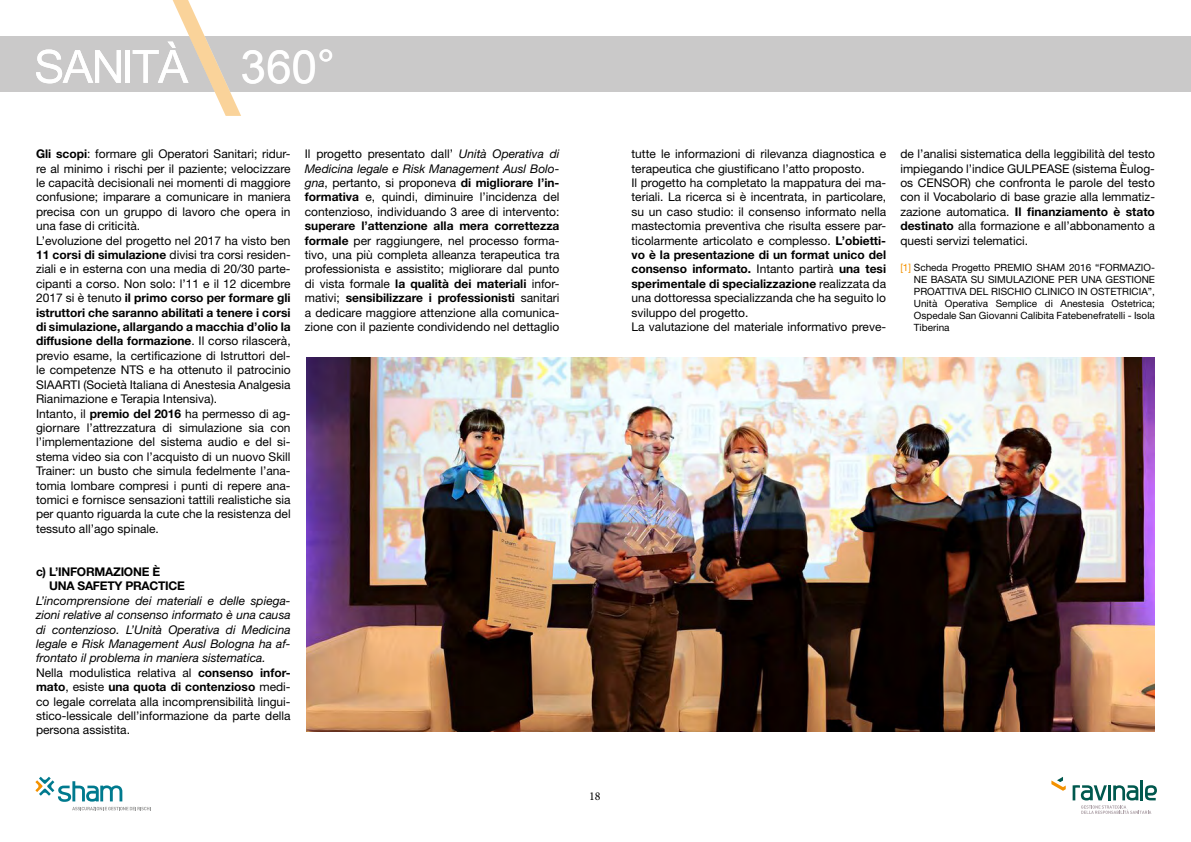
<style>
.page{position:relative;width:1191px;height:842px;background:#fff}
.page>*{position:absolute;margin:0;border:0;box-sizing:border-box;transform-origin:0 0}
.t1{font:45.8px "Arial Unicode MS";color:#fff}
.t2{font:12px/14.4px "Helvetica Neue";color:#000;text-align:justify}
.t3{font:italic 12px/14.4px "Helvetica Neue";color:#000}
.t4{font:700 12px/14.4px "Helvetica Neue";letter-spacing:-.02em;color:#000}
.t5{font:12px "Minion Pro";color:#000}
.t6{font:10px/12px "Helvetica Neue";color:#000;text-align:justify}
.s1{font-weight:700}
.s2{font-style:normal}
.s3{font-weight:700;font-style:normal}
.s4{font-style:italic}
.s5{color:#f39200}
</style>
<div class="page">
<div style="left:0;top:36px;width:1191px;height:56px;background:#cac9c9"></div>
<svg style="left:36px;top:49px;width:85px;height:34px"></svg>
<hr style="left:125px;top:50px;width:4px;height:33px;background:#fff">
<svg style="left:133px;top:0;width:108px;height:116px"></svg>
<svg style="left:35px;top:777px;width:116px;height:33px"></svg>
<hr style="left:1140px;top:780px;width:3px;height:20px;background:#00584e">
<svg style="left:1072px;top:785px;width:85px;height:29px"></svg>
<svg style="left:1051px;top:777px;width:14px;height:14px"></svg>
<img style="left:306px;top:357px;width:849px;height:374px">
<h1 class="t1" style="left:240px;top:33px;width:96px">360°</h1>
<p class="t2" style="left:36px;top:147px;width:256px;text-align:left"><span class="s1">Gli scopi</span>: formare gli Operatori Sanitari; ridur&shy;re al minimo i rischi per il paziente; velocizzare le capacità decisionali nei momenti di maggiore confusione; imparare a comunicare in maniera precisa con un gruppo di lavoro che opera in una fase di criticità.<br>L’evoluzione del progetto nel 2017 ha visto ben <span class="s1">11 corsi di simulazione</span> divisi tra corsi residen&shy;ziali e in esterna con una media di 20/30 parte&shy;cipanti a corso. Non solo: l’11 e il 12 dicembre 2017 si è tenuto <span class="s1">il primo corso per formare gli istruttori che saranno abilitati a tenere i corsi di simulazione, allargando a macchia d’olio la diffusione della formazione</span>. Il corso rilascerà, previo esame, la certificazione di Istruttori del&shy;le competenze NTS e ha ottenuto il patrocinio SIAARTI (Società Italiana di Anestesia Analgesia Rianimazione e Terapia Intensiva).<br>Intanto, il <span class="s1">premio del 2016</span> ha permesso di ag&shy;giornare l’attrezzatura di simulazione sia con l’implementazione del sistema audio e del si&shy;stema video sia con l’acquisto di un nuovo Skill Trainer: un busto che simula fedelmente l’ana&shy;tomia lombare compresi i punti di repere ana&shy;tomici e fornisce sensazioni tattili realistiche sia per quanto riguarda la cute che la resistenza del tessuto all’ago spinale.</p>
<p class="t4" style="left:49px;top:564px;width:137px;text-indent:-13px">c) L’INFORMAZIONE È<br>UNA SAFETY PRACTICE</p>
<p class="t3" style="left:36px;top:593px;width:256px">L’incomprensione dei materiali e delle spiega&shy;zioni relative al consenso informato è una causa di contenzioso. L’Unità Operativa di Medicina legale e Risk Management Ausl Bologna ha af&shy;frontato il problema in maniera sistematica.<br><span class="s2">Nella modulistica relativa al</span> <span class="s3">consenso infor&shy;mato</span><span class="s2">, esiste</span> <span class="s3">una quota di contenzioso</span> <span class="s2">medi&shy;co legale correlata alla incomprensibilità lingui&shy;stico-lessicale dell’informazione da parte della persona assistita.</span></p>
<p class="t2" style="left:305px;top:147px;width:256px">Il progetto presentato dall’ <span class="s4">Unità Operativa di Medicina legale e Risk Management Ausl Bolo&shy;gna</span>, pertanto, si proponeva <span class="s1">di migliorare l’in&shy;formativa</span> e, quindi, diminuire l’incidenza del contenzioso, individuando 3 aree di intervento:</p>
<p class="t2" style="left:305px;top:219px;width:256px"><span class="s1">superare l’attenzione alla mera correttezza formale</span> per raggiungere, nel processo forma&shy;tivo, una più completa alleanza terapeutica tra professionista e assistito; migliorare dal punto di vista formale <span class="s1">la qualità dei materiali</span> infor&shy;mativi; <span class="s1">sensibilizzare i professionisti</span> sanitari a dedicare maggiore attenzione alla comunica&shy;zione con il paziente condividendo nel dettaglio</p>
<p class="t5" style="left:589px;top:788px;width:13px">18</p>
<p class="t2" style="left:631px;top:147px;width:256px;text-align:left">tutte le informazioni di rilevanza diagnostica e terapeutica che giustificano l’atto proposto.<br>Il progetto ha completato la mappatura dei ma&shy;teriali. La ricerca si è incentrata, in particolare, su un caso studio: il consenso informato nella mastectomia preventiva che risulta essere par&shy;ticolarmente articolato e complesso. <span class="s1">L’obietti&shy;vo è la presentazione di un format unico del consenso informato.</span> Intanto partirà <span class="s1">una tesi sperimentale di specializzazione</span> realizzata da una dottoressa specializzanda che ha seguito lo sviluppo del progetto.<br>La valutazione del materiale informativo preve-</p>
<p class="t2" style="left:900px;top:147px;width:256px">de l’analisi sistematica della leggibilità del testo impiegando l’indice GULPEASE (sistema Èulog&shy;os CENSOR) che confronta le parole del testo con il Vocabolario di base grazie alla lemmatiz&shy;zazione automatica. <span class="s1">Il finanziamento è stato destinato</span> alla formazione e all’abbonamento a questi servizi telematici.</p>
<p class="t6" style="left:914px;top:261px;width:243px;text-indent:-14px"><span class="s5">[1]</span> Scheda Progetto PREMIO SHAM 2016 “FORMAZIO-NE BASATA SU SIMULAZIONE PER UNA GESTIONE PROATTIVA DEL RISCHIO CLINICO IN OSTETRICIA”, Unità Operativa Semplice di Anestesia Ostetrica; Ospedale San Giovanni Calibita Fatebenefratelli - Isola Tiberina</p>
</div>
